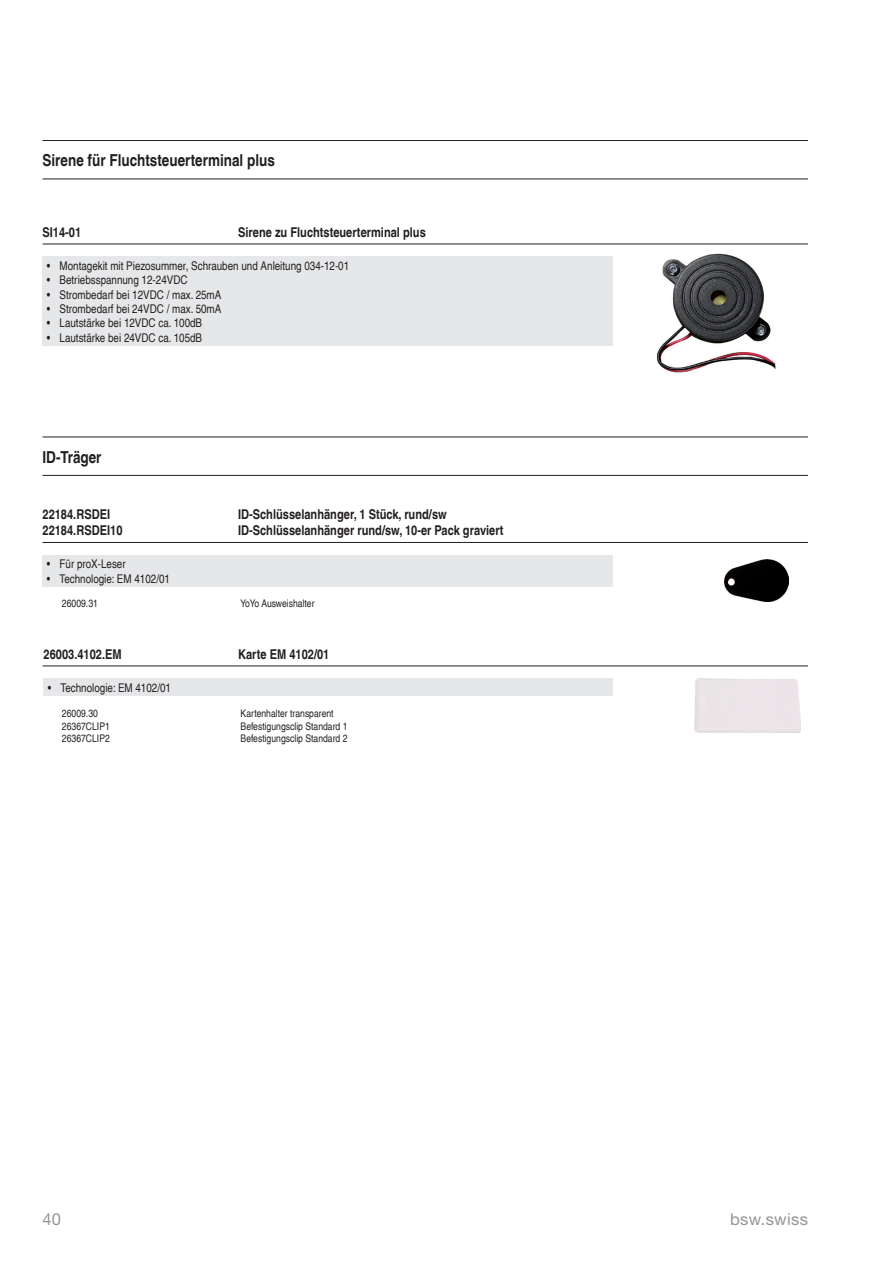
<style>
.page{position:relative;width:893px;height:1263px;background:#fff}
.page>*{position:absolute;margin:0;border:0;box-sizing:border-box;transform-origin:0 0}
.t1{font:700 condensed 16.5px "Helvetica LT";color:#231f20}
.t2{font:16.5px "Helvetica Neue LT Pro";letter-spacing:.02em;color:#939598}
.t3{font:700 condensed 13.5px/16.2px "Helvetica LT";color:#231f20}
.t4{font:condensed 12px "Helvetica LT";color:#231f20}
.t5{font:condensed 10.5px "Helvetica LT";color:#231f20}
</style>
<div class="page">
<hr style="left:43px;top:140px;width:765px;height:1px;background:#231f20">
<hr style="left:43px;top:179px;width:765px;height:1px;background:#231f20">
<hr style="left:43px;top:244px;width:765px;height:1px;background:#231f20">
<div style="left:43px;top:257px;width:570px;height:89px;background:#e6e7e9"></div>
<img style="left:657px;top:253px;width:118px;height:119px">
<hr style="left:43px;top:437px;width:765px;height:1px;background:#231f20">
<hr style="left:43px;top:475px;width:765px;height:1px;background:#231f20">
<img style="left:725px;top:559px;width:63px;height:43px">
<div style="left:43px;top:555px;width:570px;height:32px;background:#e6e7e9"></div>
<hr style="left:43px;top:542px;width:765px;height:1px;background:#231f20">
<hr style="left:43px;top:666px;width:765px;height:1px;background:#231f20">
<div style="left:44px;top:679px;width:569px;height:17px;background:#e6e7e9"></div>
<div style="left:694px;top:679px;width:107px;height:53px;background:#ebe5e8"></div>
<h1 class="t1" style="left:43px;top:150px;width:234px">Sirene für Fluchtsteuerterminal plus</h1>
<p class="t3" style="left:43px;top:224px;width:40px">SI14-01</p>
<p class="t3" style="left:238px;top:224px;width:189px">Sirene zu Fluchtsteuerterminal plus</p>
<p class="t4" style="left:47px;top:258px;width:304px">• Montagekit mit Piezosummer, Schrauben und Anleitung 034-12-01</p>
<p class="t4" style="left:47px;top:273px;width:142px">• Betriebsspannung 12-24VDC</p>
<p class="t4" style="left:47px;top:287px;width:176px">• Strombedarf bei 12VDC / max. 25mA</p>
<p class="t4" style="left:47px;top:302px;width:176px">• Strombedarf bei 24VDC / max. 50mA</p>
<p class="t4" style="left:47px;top:316px;width:157px">• Lautstärke bei 12VDC ca. 100dB</p>
<p class="t4" style="left:47px;top:330px;width:157px">• Lautstärke bei 24VDC ca. 105dB</p>
<h1 class="t1" style="left:43px;top:447px;width:61px">ID-Träger</h1>
<p class="t3" style="left:43px;top:506px;width:82px">22184.RSDEI<br>22184.RSDEI10</p>
<p class="t3" style="left:238px;top:506px;width:267px">ID-Schlüsselanhänger, 1 Stück, rund/sw<br>ID-Schlüsselanhänger rund/sw, 10-er Pack graviert</p>
<p class="t4" style="left:47px;top:557px;width:80px">• Für proX-Leser</p>
<p class="t4" style="left:47px;top:571px;width:125px">• Technologie: EM 4102/01</p>
<p class="t5" style="left:62px;top:597px;width:37px">26009.31</p>
<p class="t5" style="left:241px;top:597px;width:76px">YoYo Ausweishalter</p>
<p class="t3" style="left:44px;top:646px;width:80px">26003.4102.EM</p>
<p class="t3" style="left:238px;top:646px;width:93px">Karte EM 4102/01</p>
<p class="t4" style="left:48px;top:680px;width:125px">• Technologie: EM 4102/01</p>
<p class="t5" style="left:62px;top:707px;width:37px">26009.30</p>
<p class="t5" style="left:241px;top:707px;width:95px">Kartenhalter transparent</p>
<p class="t5" style="left:62px;top:720px;width:49px">26367CLIP1</p>
<p class="t5" style="left:241px;top:720px;width:108px">Befestigungsclip Standard 1</p>
<p class="t5" style="left:62px;top:732px;width:49px">26367CLIP2</p>
<p class="t5" style="left:241px;top:732px;width:108px">Befestigungsclip Standard 2</p>
<h1 class="t2" style="left:43px;top:1209px;width:20px">40</h1>
<h1 class="t2" style="left:730px;top:1209px;width:79px">bsw.swiss</h1>
</div>
